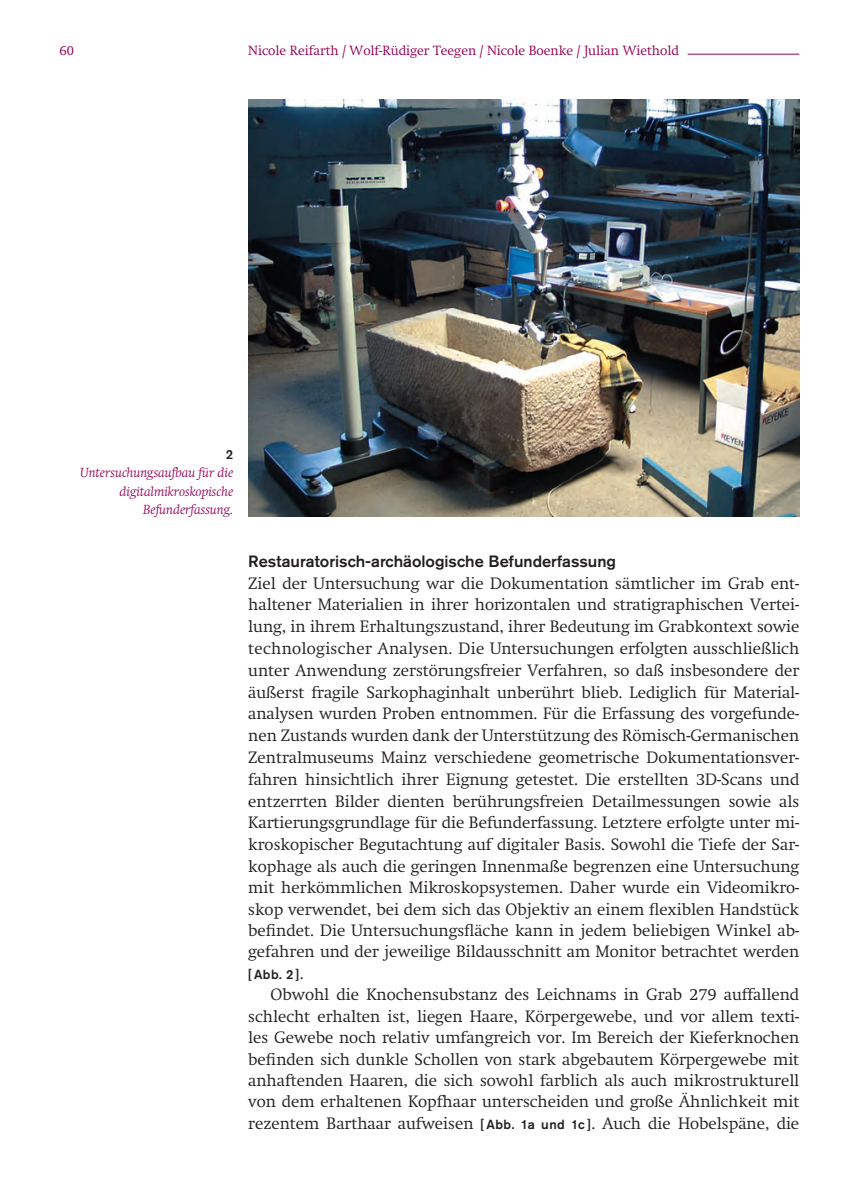
<style>
.page{position:relative;width:844px;height:1191px;background:#fff}
.page>*{position:absolute;margin:0;border:0;box-sizing:border-box;transform-origin:0 0}
.t1{font:300 16.28px/21.7px "Swift";color:#231f20;text-align:justify}
.t2{font:500 16.28px "Akzidenz Grotesk Std";color:#231f20}
.t3{font:300 13.12px "Swift";color:#950058}
.t4{font:italic 300 13.12px/18.4px "Swift";color:#950058;text-align:right}
.t5{font:500 13.12px "Akzidenz Grotesk Std";color:#231f20}
.s1{font-family:"Swift";font-weight:300;font-size:16.28px}
.s2{font-family:"Akzidenz Grotesk Std";font-weight:500;font-size:13.12px}
</style>
<div class="page">
<hr style="left:687px;top:54px;width:112px;height:1px;background:#950058">
<img style="left:248px;top:99px;width:551px;height:417px">
<p class="t3" style="left:60px;top:42px;width:16px">60</p>
<p class="t3" style="left:248px;top:42px;width:432px">Nicole Reifarth / Wolf-Rüdiger Teegen / Nicole Boenke / Julian Wiethold</p>
<p class="t5" style="left:226px;top:446px;width:9px">2</p>
<p class="t4" style="left:80px;top:464px;width:155px">Untersuchungsaufbau für die digitalmikroskopische<br>Befunderfassung.</p>
<p class="t2" style="left:248px;top:551px;width:369px">Restauratorisch-archäologische Befunderfassung</p>
<p class="t1" style="left:248px;top:572px;width:552px">Ziel der Untersuchung war die Dokumentation sämtlicher im Grab ent&shy;haltener Materialien in ihrer horizontalen und stratigraphischen Vertei&shy;lung, in ihrem Erhaltungszustand, ihrer Bedeutung im Grabkontext sowie technologischer Analysen. Die Untersuchungen erfolgten ausschließlich unter Anwendung zerstörungsfreier Verfahren, so daß insbesondere der äußerst fragile Sarkophaginhalt unberührt blieb. Lediglich für Material&shy;analysen wurden Proben entnommen. Für die Erfassung des vorgefunde&shy;nen Zustands wurden dank der Unterstützung des Römisch-Germanischen Zentralmuseums Mainz verschiedene geometrische Dokumentationsver&shy;fahren hinsichtlich ihrer Eignung getestet. Die erstellten 3D-Scans und entzerrten Bilder dienten berührungsfreien Detailmessungen sowie als Kartierungsgrundlage für die Befunderfassung. Letztere erfolgte unter mi&shy;kroskopischer Begutachtung auf digitaler Basis. Sowohl die Tiefe der Sar&shy;kophage als auch die geringen Innenmaße begrenzen eine Untersuchung mit herkömmlichen Mikroskopsystemen. Daher wurde ein Videomikro&shy;skop verwendet, bei dem sich das Objektiv an einem flexiblen Handstück befindet. Die Untersuchungsfläche kann in jedem beliebigen Winkel ab&shy;gefahren und der jeweilige Bildausschnitt am Monitor betrachtet werden</p>
<p class="t5" style="left:248px;top:966px;width:57px">[Abb. 2 ]<span class="s1">.</span></p>
<p class="t1" style="left:248px;top:984px;width:552px;text-indent:22px">Obwohl die Knochensubstanz des Leichnams in Grab 279 auffallend schlecht erhalten ist, liegen Haare, Körpergewebe, und vor allem texti&shy;les Gewebe noch relativ umfangreich vor. Im Bereich der Kieferknochen befinden sich dunkle Schollen von stark abgebautem Körpergewebe mit anhaftenden Haaren, die sich sowohl farblich als auch mikrostrukturell von dem erhaltenen Kopfhaar unterscheiden und große Ähnlichkeit mit rezentem Barthaar aufweisen <span class="s2">[Abb. 1a und 1c ]</span>. Auch die Hobelspäne, die</p>
</div>
